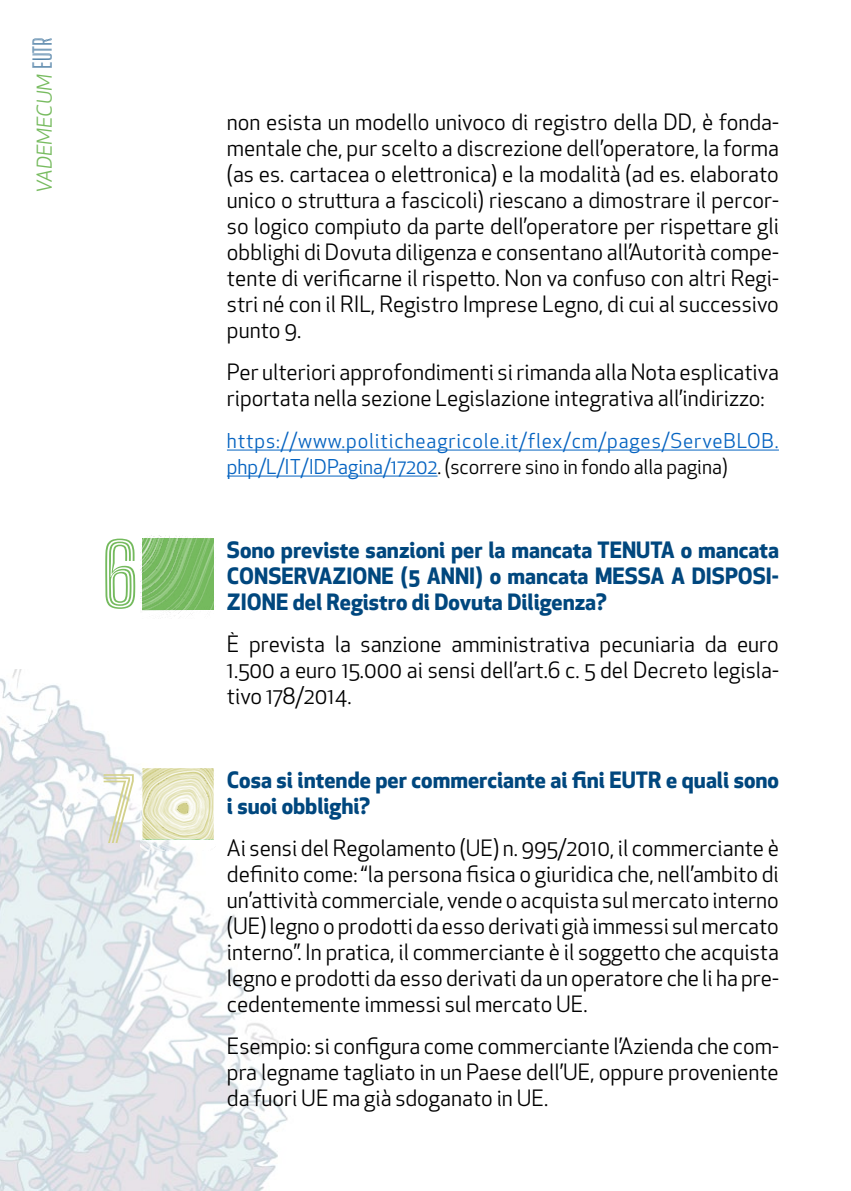
<style>
.page{position:relative;width:851px;height:1191px;background:#fff}
.page>*{position:absolute;margin:0;border:0;box-sizing:border-box;transform-origin:0 0}
.t1{font:700 86px "Big Shoulders Inline Display";color:#74ba5d}
.t2{font:700 86px "Big Shoulders Inline Display";color:#d3d18c}
.t3{font:22px/26px "Apex New";color:#000;text-align:justify}
.t4{font:700 22px/26px "Apex New";color:#00477e;text-align:justify}
.t5{font:20px/26px "Apex New";letter-spacing:.01em;color:#0563c1}
.t6{font:italic 20px "Apex New";color:#77bb5f}
.s1{font-family:"Big Shoulders Inline Display";font-style:normal;font-size:24px;color:#00477e}
.s2{color:#000}
</style>
<div class="page">
<img style="left:0;top:669px;width:288px;height:522px">
<hr style="left:227px;top:450px;width:551px;height:1px;background:#0563c1">
<hr style="left:227px;top:476px;width:210px;height:1px;background:#0563c1">
<img style="left:141px;top:536px;width:73px;height:79px">
<img style="left:141px;top:768px;width:74px;height:82px">
<p class="t6" style="left:32px;top:193px;width:156px;rotate:-90deg">VADEMECUM <span class="s1">EUTR</span></p>
<h1 class="t1" style="left:101px;top:517px;width:39px">6</h1>
<h1 class="t2" style="left:101px;top:752px;width:37px">7</h1>
<p class="t3" style="left:227px;top:109px;width:553px">non esista un modello univoco di registro della DD, è fonda&shy;mentale che, pur scelto a discrezione dell’operatore, la forma (as es. cartacea o elettronica) e la modalità (ad es. elaborato unico o struttura a fascicoli) riescano a dimostrare il percor&shy;so logico compiuto da parte dell’operatore per rispettare gli obblighi di Dovuta diligenza e consentano all’Autorità compe&shy;tente di verificarne il rispetto. Non va confuso con altri Regi&shy;stri né con il RIL, Registro Imprese Legno, di cui al successivo punto 9.</p>
<p class="t3" style="left:227px;top:359px;width:553px">Per ulteriori approfondimenti si rimanda alla Nota esplicativa riportata nella sezione Legislazione integrativa all’indirizzo:</p>
<p class="t5" style="left:227px;top:428px;width:553px">https://www.politicheagricole.it/flex/cm/pages/ServeBLOB. php/L/IT/IDPagina/17202<span class="s2">. (scorrere sino in fondo alla pagina)</span></p>
<p class="t4" style="left:227px;top:536px;width:553px">Sono previste sanzioni per la mancata TENUTA o mancata CONSERVAZIONE (5 ANNI) o mancata MESSA A DISPOSI-ZIONE del Registro di Dovuta Diligenza?</p>
<p class="t3" style="left:227px;top:631px;width:553px">È prevista la sanzione amministrativa pecuniaria da euro 1.500 a euro 15.000 ai sensi dell’art.6 c. 5 del Decreto legisla&shy;tivo 178/2014.</p>
<p class="t4" style="left:227px;top:766px;width:553px">Cosa si intende per commerciante ai fini EUTR e quali sono i suoi obblighi?</p>
<p class="t3" style="left:227px;top:835px;width:553px">Ai sensi del Regolamento (UE) n. 995/2010, il commerciante è definito come: “la persona fisica o giuridica che, nell’ambito di un’attività commerciale, vende o acquista sul mercato interno (UE) legno o prodotti da esso derivati già immessi sul mercato interno”. In pratica, il commerciante è il soggetto che acquista legno e prodotti da esso derivati da un operatore che li ha pre&shy;cedentemente immessi sul mercato UE.</p>
<p class="t3" style="left:227px;top:1033px;width:553px">Esempio: si configura come commerciante l’Azienda che com&shy;pra legname tagliato in un Paese dell’UE, oppure proveniente da fuori UE ma già sdoganato in UE.</p>
</div>
